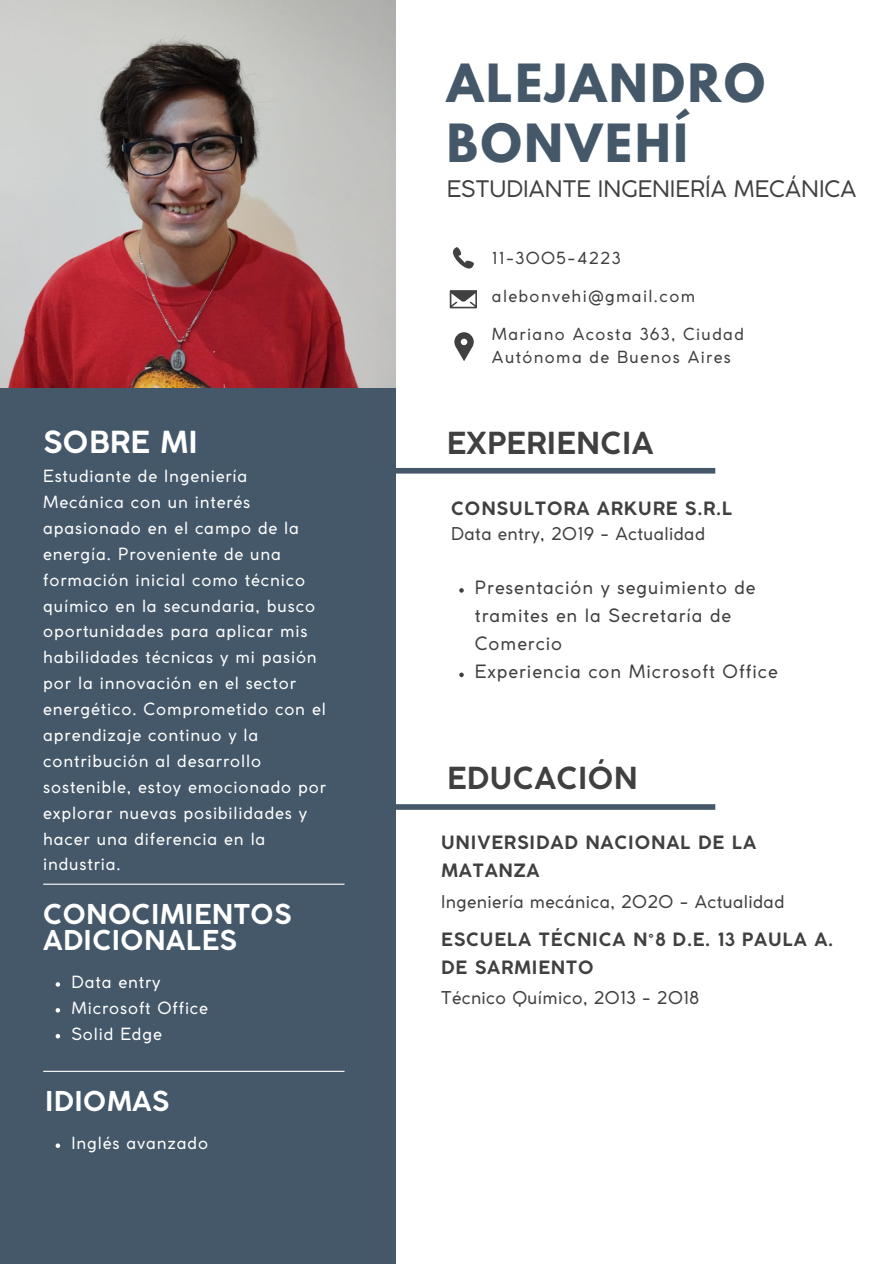
<style>
.page{position:relative;width:894px;height:1264px;background:#fff}
.page>*{position:absolute;margin:0;border:0;box-sizing:border-box;transform-origin:0 0}
.t1{font:700 46.65px/60.4px "League Spartan";letter-spacing:.06em;color:#44586a}
.t2{font:700 30px "Coco Gothic";letter-spacing:.015em;color:#404040}
.t3{font:700 30px "Coco Gothic";letter-spacing:.015em;color:#fff}
.t4{font:700 27px/25.8px "Coco Gothic";letter-spacing:.015em;color:#fff}
.t5{font:22.5px "Coco Gothic";color:#404040}
.t6{font:700 18.15px/28.2px "Coco Gothic";letter-spacing:.05em;color:#404040}
.t7{font:18.15px/28.2px "Coco Gothic";letter-spacing:.05em;color:#404040}
.t8{font:17.4px "Coco Gothic";letter-spacing:.02em;color:#404040}
.t9{font:16.65px/25.8px "Coco Gothic";letter-spacing:.05em;color:#fff}
.t10{font:16.5px/22.5px "Coco Gothic";letter-spacing:.08em;color:#404040}
</style>
<div class="page">
<div style="left:0;top:0;width:396px;height:1263px;background:#44586a"></div>
<img style="left:0;top:0;width:396px;height:387px">
<div style="left:390px;top:468px;width:325px;height:5px;background:#44586a"></div>
<hr style="left:43px;top:883px;width:301px;height:1px;background:#fff">
<svg style="left:453px;top:247px;width:21px;height:21px"></svg>
<svg style="left:450px;top:290px;width:26px;height:18px"></svg>
<svg style="left:454px;top:332px;width:19px;height:29px"></svg>
<svg style="left:459px;top:588px;width:4px;height:4px"></svg>
<svg style="left:459px;top:672px;width:4px;height:5px"></svg>
<div style="left:390px;top:804px;width:325px;height:5px;background:#44586a"></div>
<svg style="left:56px;top:982px;width:4px;height:4px"></svg>
<svg style="left:56px;top:1008px;width:4px;height:4px"></svg>
<svg style="left:56px;top:1034px;width:4px;height:4px"></svg>
<hr style="left:43px;top:1070px;width:301px;height:1px;background:#fff">
<svg style="left:56px;top:1143px;width:4px;height:4px"></svg>
<p class="t1" style="left:446px;top:59px;width:319px">ALEJANDRO<br>BONVEHÍ</p>
<p class="t5" style="left:446px;top:180px;width:411px">ESTUDIANTE INGENIERÍA MECÁNICA</p>
<p class="t10" style="left:491px;top:248px;width:130px">11-3005-4223</p>
<h1 class="t10" style="left:491px;top:286px;width:205px">alebonvehi@gmail.com</h1>
<h3 class="t10" style="left:491px;top:324px;width:253px">Mariano Acosta 363, Ciudad<br>Autónoma de Buenos Aires</h3>
<p class="t3" style="left:43px;top:430px;width:156px">SOBRE MI</p>
<h2 class="t2" style="left:446px;top:431px;width:208px">EXPERIENCIA</h2>
<h2 class="t9" style="left:43px;top:464px;width:284px">Estudiante de Ingeniería<br>Mecánica con un interés apasionado en el campo de la energía. Proveniente de una formación inicial como técnico químico en la secundaria, busco oportunidades para aplicar mis habilidades técnicas y mi pasión por la innovación en el sector energético. Comprometido con el aprendizaje continuo y la contribución al desarrollo sostenible, estoy emocionado por explorar nuevas posibilidades y hacer una diferencia en la industria.</h2>
<p class="t4" style="left:43px;top:903px;width:249px">CONOCIMIENTOS<br>ADICIONALES</p>
<h4 class="t9" style="left:71px;top:970px;width:90px">Data entry</h4>
<p class="t9" style="left:71px;top:996px;width:138px">Microsoft Office</p>
<p class="t9" style="left:71px;top:1022px;width:92px">Solid Edge</p>
<h4 class="t4" style="left:45px;top:1090px;width:126px">IDIOMAS</h4>
<h2 class="t9" style="left:71px;top:1131px;width:138px">Inglés avanzado</h2>
<p class="t6" style="left:451px;top:495px;width:282px">CONSULTORA ARKURE S.R.L</p>
<p class="t8" style="left:451px;top:527px;width:255px">Data entry, 2019 - Actualidad</p>
<p class="t7" style="left:475px;top:574px;width:282px">Presentación y seguimiento de tramites en la Secretaría de<br>Comercio</p>
<h2 class="t7" style="left:475px;top:659px;width:304px">Experiencia con Microsoft Office</h2>
<p class="t2" style="left:447px;top:767px;width:192px">EDUCACIÓN</p>
<p class="t6" style="left:441px;top:830px;width:316px">UNIVERSIDAD NACIONAL DE LA<br>MATANZA</p>
<p class="t8" style="left:441px;top:894px;width:345px">Ingeniería mecánica, 2020 - Actualidad</p>
<h2 class="t6" style="left:441px;top:926px;width:393px">ESCUELA TÉCNICA N°8 D.E. 13 PAULA A.<br>DE SARMIENTO</h2>
<p class="t8" style="left:441px;top:990px;width:259px">Técnico Químico, 2013 - 2018</p>
</div>
